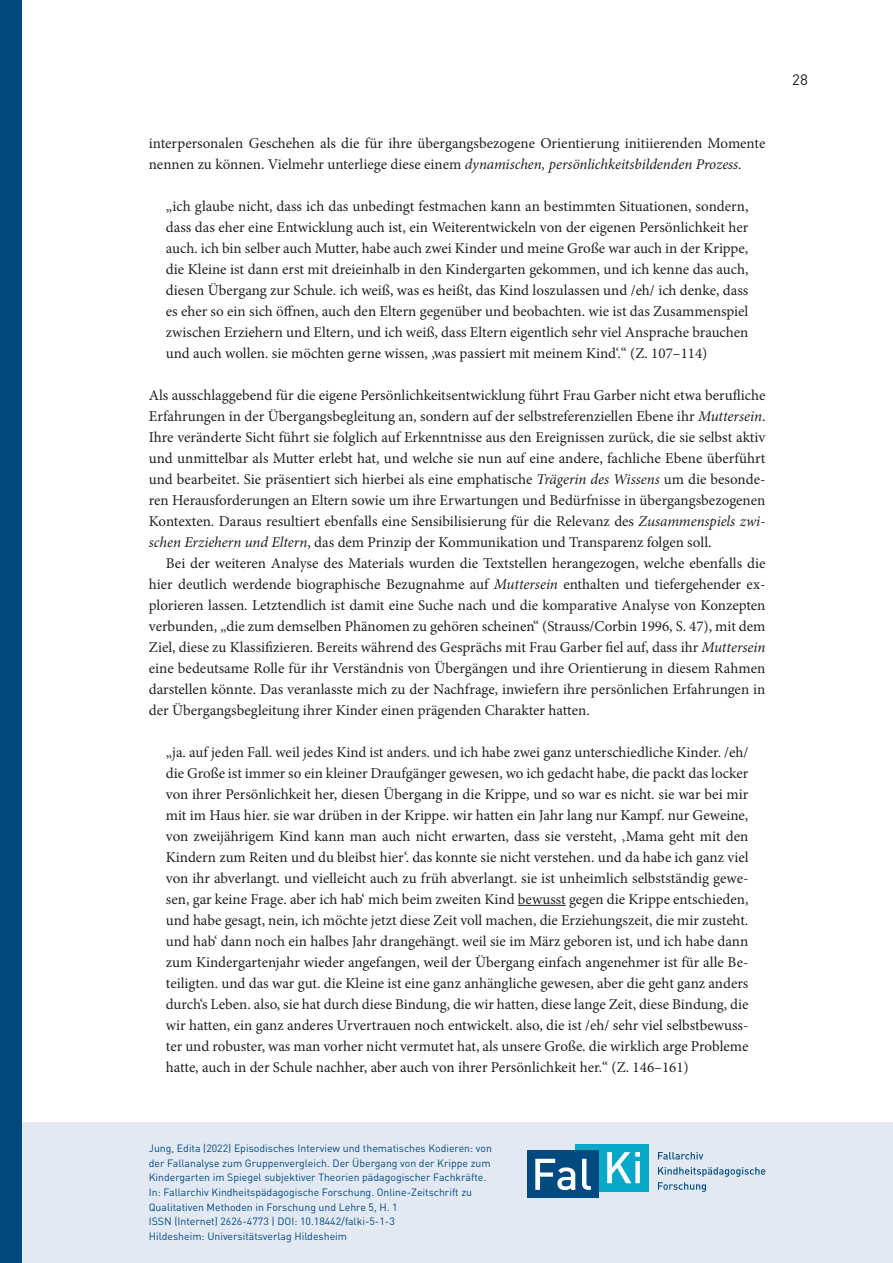
<style>
.page{position:relative;width:893px;height:1263px;background:#fff}
.page>*{position:absolute;margin:0;border:0;box-sizing:border-box;transform-origin:0 0}
.Zitat{font:15px/21px "Minion Pro";color:#231f20;text-align:justify}
.Standard__nachfolgen{font:15px/21px "Minion Pro";color:#231f20}
.t1{font:15px "DIN Pro";color:#231f20}
.t2{font:10.5px/14.7px "DIN Pro";color:#004a7f}
.s1{font-style:italic}
</style>
<div class="page">
<div style="left:0;top:1123px;width:893px;height:140px;background:#e3e9f3"></div>
<div style="left:575px;top:1144px;width:74px;height:47px;background:#08a8c9"></div>
<div style="left:527px;top:1150px;width:72px;height:48px;background:#004a7f"></div>
<svg style="left:607px;top:1152px;width:33px;height:31px"></svg>
<svg style="left:658px;top:1167px;width:107px;height:25px"></svg>
<svg style="left:658px;top:1152px;width:45px;height:7px"></svg>
<svg style="left:535px;top:1159px;width:56px;height:31px"></svg>
<hr style="left:518px;top:905px;width:48px;height:1px;background:#1d1e1f">
<div style="left:0;top:0;width:21px;height:1263px;background:#004a80"></div>
<p class="Standard__nachfolgen" style="left:149px;top:133px;width:618px">interpersonalen Geschehen als die für ihre übergangsbezogene Orientierung initiierenden Momente nennen zu können. Vielmehr unterliege diese einem <span class="s1">dynamischen, persönlichkeitsbildenden Prozess</span>.</p>
<p class="Zitat" style="left:166px;top:196px;width:584px">„ich glaube nicht, dass ich das unbedingt festmachen kann an bestimmten Situationen, sondern, dass das eher eine Entwicklung auch ist, ein Weiterentwickeln von der eigenen Persönlichkeit her auch. ich bin selber auch Mutter, habe auch zwei Kinder und meine Große war auch in der Krippe, die Kleine ist dann erst mit dreieinhalb in den Kindergarten gekommen, und ich kenne das auch, diesen Übergang zur Schule. ich weiß, was es heißt, das Kind loszulassen und /eh/ ich denke, dass es eher so ein sich öffnen, auch den Eltern gegenüber und beobachten. wie ist das Zusammenspiel zwischen Erziehern und Eltern, und ich weiß, dass Eltern eigentlich sehr viel Ansprache brauchen und auch wollen. sie möchten gerne wissen, ‚was passiert mit meinem Kind‘.“ (Z. 107–114)</p>
<p class="Zitat" style="left:149px;top:385px;width:618px">Als ausschlaggebend für die eigene Persönlichkeitsentwicklung führt Frau Garber nicht etwa berufliche Erfahrungen in der Übergangsbegleitung an, sondern auf der selbstreferenziellen Ebene ihr <span class="s1">Muttersein</span>.<br>Ihre veränderte Sicht führt sie folglich auf Erkenntnisse aus den Ereignissen zurück, die sie selbst aktiv und unmittelbar als Mutter erlebt hat, und welche sie nun auf eine andere, fachliche Ebene überführt und bearbeitet. Sie präsentiert sich hierbei als eine emphatische <span class="s1">Trägerin des Wissens</span> um die besonde&shy;ren Herausforderungen an Eltern sowie um ihre Erwartungen und Bedürfnisse in übergangsbezogenen Kontexten. Daraus resultiert ebenfalls eine Sensibilisierung für die Relevanz des <span class="s1">Zusammenspiels zwi&shy;schen Erziehern und Eltern</span>, das dem Prinzip der Kommunikation und Transparenz folgen soll.</p>
<p class="Standard__nachfolgen" style="left:149px;top:553px;width:618px;text-align:justify;text-indent:17px">Bei der weiteren Analyse des Materials wurden die Textstellen herangezogen, welche ebenfalls die hier deutlich werdende biographische Bezugnahme auf <span class="s1">Muttersein</span> enthalten und tiefergehender ex&shy;plorieren lassen. Letztendlich ist damit eine Suche nach und die komparative Analyse von Konzepten verbunden, „die zum demselben Phänomen zu gehören scheinen“ (Strauss/Corbin 1996, S. 47), mit dem Ziel, diese zu Klassifizieren. Bereits während des Gesprächs mit Frau Garber fiel auf, dass ihr <span class="s1">Muttersein </span>eine bedeutsame Rolle für ihr Verständnis von Übergängen und ihre Orientierung in diesem Rahmen darstellen könnte. Das veranlasste mich zu der Nachfrage, inwiefern ihre persönlichen Erfahrungen in der Übergangsbegleitung ihrer Kinder einen prägenden Charakter hatten.</p>
<p class="Zitat" style="left:166px;top:742px;width:584px">„ja. auf jeden Fall. weil jedes Kind ist anders. und ich habe zwei ganz unterschiedliche Kinder. /eh/ die Große ist immer so ein kleiner Draufgänger gewesen, wo ich gedacht habe, die packt das locker von ihrer Persönlichkeit her, diesen Übergang in die Krippe, und so war es nicht. sie war bei mir mit im Haus hier. sie war drüben in der Krippe. wir hatten ein Jahr lang nur Kampf. nur Geweine, von zweijährigem Kind kann man auch nicht erwarten, dass sie versteht, ‚Mama geht mit den Kindern zum Reiten und du bleibst hier‘. das konnte sie nicht verstehen. und da habe ich ganz viel von ihr abverlangt. und vielleicht auch zu früh abverlangt. sie ist unheimlich selbstständig gewe&shy;sen, gar keine Frage. aber ich hab‘ mich beim zweiten Kind bewusst gegen die Krippe entschieden, und habe gesagt, nein, ich möchte jetzt diese Zeit voll machen, die Erziehungszeit, die mir zusteht. und hab‘ dann noch ein halbes Jahr drangehängt. weil sie im März geboren ist, und ich habe dann zum Kindergartenjahr wieder angefangen, weil der Übergang einfach angenehmer ist für alle Be&shy;teiligten. und das war gut. die Kleine ist eine ganz anhängliche gewesen, aber die geht ganz anders durch‘s Leben. also, sie hat durch diese Bindung, die wir hatten, diese lange Zeit, diese Bindung, die wir hatten, ein ganz anderes Urvertrauen noch entwickelt. also, die ist /eh/ sehr viel selbstbewuss&shy;ter und robuster, was man vorher nicht vermutet hat, als unsere Große. die wirklich arge Probleme hatte, auch in der Schule nachher, aber auch von ihrer Persönlichkeit her.“ (Z. 146–161)</p>
<p class="t2" style="left:149px;top:1140px;width:345px">Jung, Edita (2022) Episodisches Interview und thematisches Kodieren: von der Fallanalyse zum Gruppenvergleich. Der Übergang von der Krippe zum Kindergarten im Spiegel subjektiver Theorien pädagogischer Fachkräfte.<br>In: Fallarchiv Kindheitspädagogische Forschung. Online-Zeitschrift zu Qualitativen Methoden in Forschung und Lehre 5, H. 1<br>ISSN (Internet) 2626-4773 | DOI: 10.18442/falki-5-1-3<br>Hildesheim: Universitätsverlag Hildesheim</p>
<p class="t1" style="left:792px;top:68px;width:17px">28</p>
</div>
